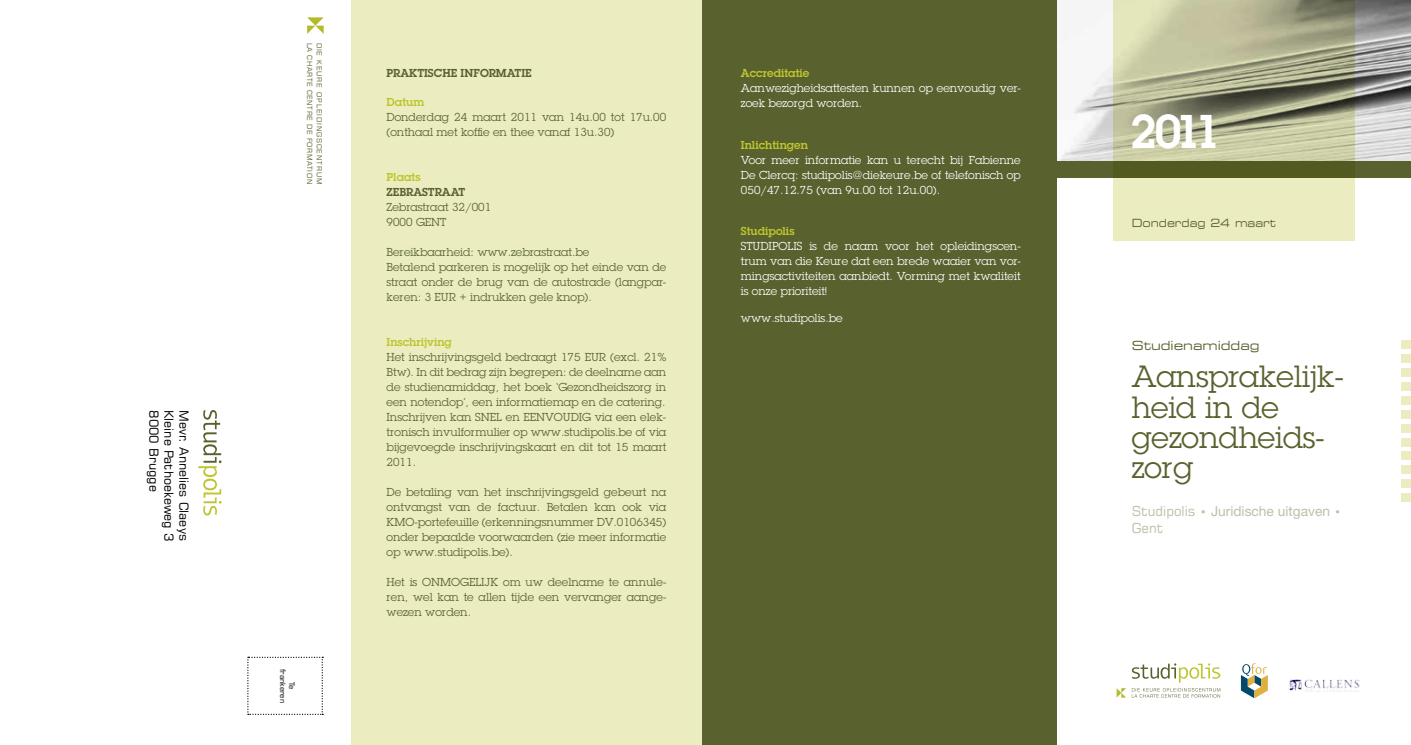
<style>
.page{position:relative;width:1411px;height:745px;background:#fff}
.page>*{position:absolute;margin:0;border:0;box-sizing:border-box;transform-origin:0 0}
.t1{font:600 46.25px "Lubalin Graph";color:#fff}
.t2{font:30px/30px "Lubalin Graph";color:#59612e}
.t3{font:13.75px "Helvetica Neue";color:#bebfa8}
.t4{font:13.75px "Square 721 BT";color:#bebfa8}
.t5{font:12.5px "Square 721 BT";color:#000}
.t6{font:expanded 12.5px "Square 721 BT";color:#59612e}
.t7{font:11.25px/15px "Lubalin Graph";color:#59612e}
.t8{font:11.25px/15px "Lubalin Graph";color:#fff;text-align:justify}
.t9{font:600 11.25px "Lubalin Graph";color:#bec530}
.t10{font:600 11.25px "Lubalin Graph";color:#59612e}
.t11{font:expanded 11.25px "Square 721 BT";color:#59612e;scale:.92 1}
.t12{font:7.5px/9px "Square 721 BT";color:#000;text-align:center}
.t13{font:7px/9.8px "Square 721 BT";letter-spacing:.12em;color:#59612e}
.s1{font-family:"Square 721 BT"}
.s2{font-family:"Square 721 BT";font-size:11.25px}
</style>
<div class="page">
<svg style="left:247px;top:656px;width:76px;height:58px"></svg>
<div style="left:351px;top:0;width:351px;height:744px;background:#ebedc1"></div>
<svg style="left:198px;top:410px;width:23px;height:105px"></svg>
<div style="left:702px;top:0;width:354px;height:744px;background:#59612e"></div>
<svg style="left:307px;top:17px;width:17px;height:17px"></svg>
<img style="left:1056px;top:0;width:354px;height:161px">
<div style="left:1051px;top:161px;width:359px;height:17px;background:#59612e"></div>
<div style="left:1401px;top:381px;width:9px;height:9px;background:#ebedc1"></div>
<div style="left:1401px;top:367px;width:9px;height:9px;background:#ebedc1"></div>
<div style="left:1401px;top:354px;width:9px;height:8px;background:#ebedc1"></div>
<div style="left:1401px;top:437px;width:9px;height:9px;background:#ebedc1"></div>
<div style="left:1401px;top:409px;width:9px;height:9px;background:#ebedc1"></div>
<div style="left:1401px;top:395px;width:9px;height:9px;background:#ebedc1"></div>
<div style="left:1401px;top:451px;width:9px;height:9px;background:#ebedc1"></div>
<div style="left:1401px;top:423px;width:9px;height:9px;background:#ebedc1"></div>
<div style="left:1401px;top:340px;width:9px;height:8px;background:#ebedc1"></div>
<div style="left:1401px;top:493px;width:9px;height:9px;background:#ebedc1"></div>
<div style="left:1401px;top:479px;width:9px;height:9px;background:#ebedc1"></div>
<div style="left:1401px;top:465px;width:9px;height:9px;background:#ebedc1"></div>
<svg style="left:1131px;top:663px;width:89px;height:34px"></svg>
<svg style="left:1116px;top:688px;width:9px;height:9px"></svg>
<svg style="left:1112px;top:0;width:242px;height:241px;background:#b8ba95"></svg>
<svg style="left:1240px;top:663px;width:27px;height:34px"></svg>
<img style="left:1289px;top:679px;width:71px;height:13px">
<p class="t5" style="left:162px;top:410px;width:83px;rotate:90deg">8000 Brugge</p>
<p class="t5" style="left:177px;top:410px;width:133px;rotate:90deg">Kleine Pathoekeweg 3</p>
<p class="t5" style="left:192px;top:410px;width:132px;rotate:90deg">Mevr. Annelies Claeys</p>
<p class="t13" style="left:324px;top:43px;width:143px;rotate:90deg">Die Keure opleidingscentrum<br>La Charte centre de formation</p>
<p class="t12" style="left:296px;top:668px;width:36px;rotate:90deg">Te frankeren</p>
<p class="t10" style="left:386px;top:66px;width:147px">PRAKTISCHE INFORMATIE</p>
<p class="t9" style="left:386px;top:94px;width:39px">Datum</p>
<p class="t7" style="left:386px;top:109px;width:281px">Donderdag 24 maart 2011 van 14u.00 tot 17u.00 (onthaal met koffie en thee vanaf 13u.30)</p>
<p class="t9" style="left:386px;top:169px;width:35px">Plaats</p>
<p class="t10" style="left:386px;top:184px;width:80px">ZEBRASTRAAT</p>
<p class="t7" style="left:386px;top:199px;width:106px">Zebrastraat 32/001<br>9000 GENT</p>
<p class="t7" style="left:386px;top:244px;width:281px">Bereikbaarheid: www.zebrastraat.be<br>Betalend parkeren is mogelijk op het einde van de straat onder de brug van de autostrade (langpar&shy;keren: 3 EUR + indrukken gele knop).</p>
<p class="t9" style="left:386px;top:334px;width:67px">Inschrijving</p>
<p class="t7" style="left:386px;top:349px;width:281px;text-align:justify">Het inschrijvingsgeld bedraagt 175 EUR (excl. 21% Btw). In dit bedrag zijn begrepen: de deelname aan de studienamiddag, het boek ‘Gezondheidszorg in een notendop’, een informatiemap en de catering.<br>Inschrijven kan SNEL en EENVOUDIG via een elek&shy;tronisch invulformulier op www.studipolis.be of via bijgevoegde inschrijvingskaart en dit tot 15 maart 2011.</p>
<p class="t7" style="left:386px;top:484px;width:281px;text-align:justify">De betaling van het inschrijvingsgeld gebeurt na ontvangst van de factuur. Betalen kan ook via KMO-portefeuille (erkenningsnummer DV.0106345) onder bepaalde voorwaarden (zie meer informatie op www.studipolis.be).</p>
<p class="t7" style="left:386px;top:574px;width:281px;text-align:justify">Het is ONMOGELIJK om uw deelname te annule&shy;ren, wel kan te allen tijde een vervanger aange&shy;wezen worden.</p>
<p class="t9" style="left:741px;top:66px;width:70px">Accreditatie</p>
<p class="t8" style="left:741px;top:81px;width:281px">Aanwezigheidsattesten kunnen op eenvoudig ver&shy;zoek bezorgd worden.</p>
<p class="t9" style="left:741px;top:138px;width:69px">Inlichtingen</p>
<p class="t8" style="left:741px;top:153px;width:281px">Voor meer informatie kan u terecht bij Fabienne De Clercq: studipolis@diekeure.be of telefonisch op 050/47.12.75 (van 9u.00 tot 12u.00).</p>
<p class="t9" style="left:741px;top:223px;width:55px">Studipolis</p>
<p class="t8" style="left:741px;top:238px;width:281px">STUDIPOLIS is de naam voor het opleidingscen&shy;trum van die Keure dat een brede waaier van vor&shy;mingsactiviteiten aanbiedt. Vorming met kwaliteit is onze prioriteit!</p>
<p class="t8" style="left:741px;top:310px;width:103px">www.studipolis.be</p>
<h1 class="t1" style="left:1130px;top:101px;width:93px">2011</h1>
<p class="t11" style="left:1131px;top:216px;width:158px">Donderdag 24 maart</p>
<p class="t6" style="left:1131px;top:337px;width:129px">Studienamiddag</p>
<h2 class="t2" style="left:1131px;top:361px;width:213px">Aansprakelijk&shy;heid in de gezondheids&shy;zorg</h2>
<p class="t3" style="left:1131px;top:502px;width:211px"><span class="s1">Studipolis</span> <span class="s2">•</span> Juridische uitgaven <span class="s2">•</span></p>
<p class="t4" style="left:1131px;top:518px;width:33px">Gent</p>
</div>
